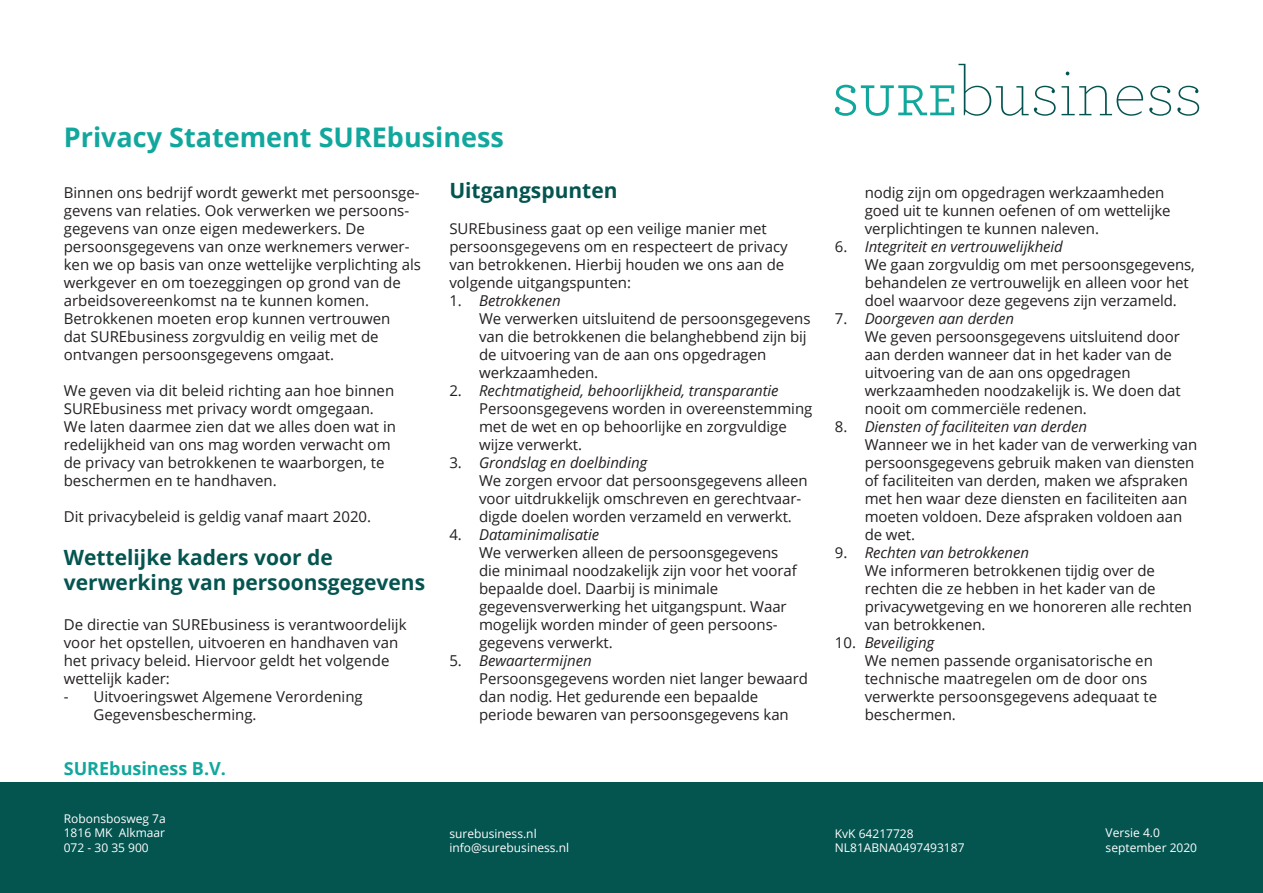
<style>
.page{position:relative;width:1263px;height:893px;background:#fff}
.page>*{position:absolute;margin:0;border:0;box-sizing:border-box;transform-origin:0 0}
.Platte_tekst{font:700 27px "Open Sans";color:#12a79d}
.Platte_tekst-2{font:700 21px/25.2px "Open Sans";color:#045450}
.t1{font:700 18px "Open Sans";color:#12a79d}
.Platte_tekst-3{font:15px/18px "Open Sans";letter-spacing:-.005em;color:#231f20}
.Platte_tekst-4{font:italic 15px "Open Sans";letter-spacing:-.005em;color:#231f20}
.t2{font:12px "Open Sans";color:#fff}
.s1{font-style:normal}
</style>
<div class="page">
<div style="left:0;top:782px;width:1263px;height:111px;background:#045450"></div>
<svg style="left:835px;top:64px;width:308px;height:52px"></svg>
<svg style="left:1149px;top:86px;width:22px;height:30px"></svg>
<svg style="left:1177px;top:86px;width:22px;height:30px"></svg>
<p class="Platte_tekst" style="left:64px;top:118px;width:442px">Privacy Statement SUREbusiness</p>
<p class="Platte_tekst-3" style="left:64px;top:183px;width:359px">Binnen ons bedrijf wordt gewerkt met persoonsge&shy;gevens van relaties. Ook verwerken we persoons&shy;gegevens van onze eigen medewerkers. De persoonsgegevens van onze werknemers verwer&shy;ken we op basis van onze wettelijke verplichting als werkgever en om toezeggingen op grond van de arbeidsovereenkomst na te kunnen komen.</p>
<p class="Platte_tekst-3" style="left:64px;top:309px;width:328px">Betrokkenen moeten erop kunnen vertrouwen dat SUREbusiness zorgvuldig en veilig met de ontvangen persoonsgegevens omgaat.</p>
<p class="Platte_tekst-3" style="left:64px;top:381px;width:334px">We geven via dit beleid richting aan hoe binnen SUREbusiness met privacy wordt omgegaan.<br>We laten daarmee zien dat we alles doen wat in redelijkheid van ons mag worden verwacht om de privacy van betrokkenen te waarborgen, te beschermen en te handhaven.</p>
<p class="Platte_tekst-3" style="left:64px;top:507px;width:309px">Dit privacybeleid is geldig vanaf maart 2020.</p>
<p class="Platte_tekst-2" style="left:64px;top:544px;width:363px">Wettelijke kaders voor de verwerking van persoonsgegevens</p>
<p class="Platte_tekst-3" style="left:64px;top:615px;width:344px">De directie van SUREbusiness is verantwoordelijk voor het opstellen, uitvoeren en handhaven van het privacy beleid. Hiervoor geldt het volgende wettelijk kader:</p>
<p class="Platte_tekst-3" style="left:94px;top:687px;width:271px;text-indent:-30px">- Uitvoeringswet Algemene Verordening<br>Gegevensbescherming.</p>
<p class="t1" style="left:64px;top:756px;width:164px">SUREbusiness B.V.</p>
<p class="t2" style="left:64px;top:810px;width:103px">Robonsbosweg 7a</p>
<p class="t2" style="left:64px;top:825px;width:103px">1816 MK Alkmaar</p>
<p class="t2" style="left:64px;top:839px;width:86px">072 - 30 35 900</p>
<p class="Platte_tekst-2" style="left:449px;top:177px;width:170px">Uitgangspunten</p>
<p class="Platte_tekst-3" style="left:449px;top:219px;width:340px">SUREbusiness gaat op een veilige manier met persoonsgegevens om en respecteert de privacy van betrokkenen. Hierbij houden we ons aan de volgende uitgangspunten:</p>
<p class="Platte_tekst-4" style="left:449px;top:290px;width:113px"><span class="s1">1.</span> Betrokkenen</p>
<p class="Platte_tekst-3" style="left:479px;top:309px;width:333px">We verwerken uitsluitend de persoonsgegevens van die betrokkenen die belanghebbend zijn bij de uitvoering van de aan ons opgedragen werkzaamheden.</p>
<p class="Platte_tekst-4" style="left:449px;top:380px;width:331px"><span class="s1">2.</span> Rechtmatigheid, behoorlijkheid, transparantie</p>
<p class="Platte_tekst-3" style="left:479px;top:399px;width:335px">Persoonsgegevens worden in overeenstemming met de wet en op behoorlijke en zorgvuldige wijze verwerkt.</p>
<p class="Platte_tekst-4" style="left:449px;top:452px;width:199px"><span class="s1">3.</span> Grondslag en doelbinding</p>
<p class="Platte_tekst-3" style="left:479px;top:471px;width:330px">We zorgen ervoor dat persoonsgegevens alleen voor uitdrukkelijk omschreven en gerechtvaar&shy;digde doelen worden verzameld en verwerkt.</p>
<p class="Platte_tekst-4" style="left:449px;top:524px;width:151px"><span class="s1">4.</span> Dataminimalisatie</p>
<p class="Platte_tekst-3" style="left:479px;top:543px;width:319px">We verwerken alleen de persoonsgegevens die minimaal noodzakelijk zijn voor het vooraf bepaalde doel. Daarbij is minimale gegevensverwerking het uitgangspunt. Waar mogelijk worden minder of geen persoons&shy;gegevens verwerkt.</p>
<p class="Platte_tekst-4" style="left:449px;top:650px;width:144px"><span class="s1">5.</span> Bewaartermijnen</p>
<p class="Platte_tekst-3" style="left:479px;top:669px;width:330px">Persoonsgegevens worden niet langer bewaard dan nodig. Het gedurende een bepaalde periode bewaren van persoonsgegevens kan</p>
<p class="t2" style="left:449px;top:825px;width:89px">surebusiness.nl</p>
<p class="t2" style="left:449px;top:840px;width:121px">info@surebusiness.nl</p>
<p class="Platte_tekst-3" style="left:865px;top:183px;width:307px">nodig zijn om opgedragen werkzaamheden goed uit te kunnen oefenen of om wettelijke verplichtingen te kunnen naleven.</p>
<p class="Platte_tekst-4" style="left:835px;top:236px;width:230px"><span class="s1">6.</span> Integriteit en vertrouwelijkheid</p>
<p class="Platte_tekst-3" style="left:865px;top:255px;width:332px">We gaan zorgvuldig om met persoonsgegevens, behandelen ze vertrouwelijk en alleen voor het doel waarvoor deze gegevens zijn verzameld.</p>
<p class="Platte_tekst-4" style="left:835px;top:308px;width:181px"><span class="s1">7.</span> Doorgeven aan derden</p>
<p class="Platte_tekst-3" style="left:865px;top:327px;width:317px">We geven persoonsgegevens uitsluitend door aan derden wanneer dat in het kader van de uitvoering van de aan ons opgedragen werkzaamheden noodzakelijk is. We doen dat nooit om commerciële redenen.</p>
<p class="Platte_tekst-4" style="left:835px;top:416px;width:254px"><span class="s1">8.</span> Diensten of faciliteiten van derden</p>
<p class="Platte_tekst-3" style="left:865px;top:435px;width:334px">Wanneer we in het kader van de verwerking van persoonsgegevens gebruik maken van diensten of faciliteiten van derden, maken we afspraken met hen waar deze diensten en faciliteiten aan moeten voldoen. Deze afspraken voldoen aan de wet.</p>
<p class="Platte_tekst-4" style="left:835px;top:542px;width:196px"><span class="s1">9.</span> Rechten van betrokkenen</p>
<p class="Platte_tekst-3" style="left:865px;top:561px;width:329px">We informeren betrokkenen tijdig over de rechten die ze hebben in het kader van de privacywetgeving en we honoreren alle rechten van betrokkenen.</p>
<p class="Platte_tekst-4" style="left:835px;top:632px;width:101px"><span class="s1">10.</span> Beveiliging</p>
<p class="Platte_tekst-3" style="left:865px;top:651px;width:294px">We nemen passende organisatorische en technische maatregelen om de door ons verwerkte persoonsgegevens adequaat te beschermen.</p>
<p class="t2" style="left:835px;top:825px;width:80px">KvK 64217728</p>
<p class="t2" style="left:835px;top:840px;width:131px">NL81ABNA0497493187</p>
<p class="t2" style="left:1106px;top:825px;width:56px">Versie 4.0</p>
<p class="t2" style="left:1106px;top:839px;width:93px">september 2020</p>
</div>
